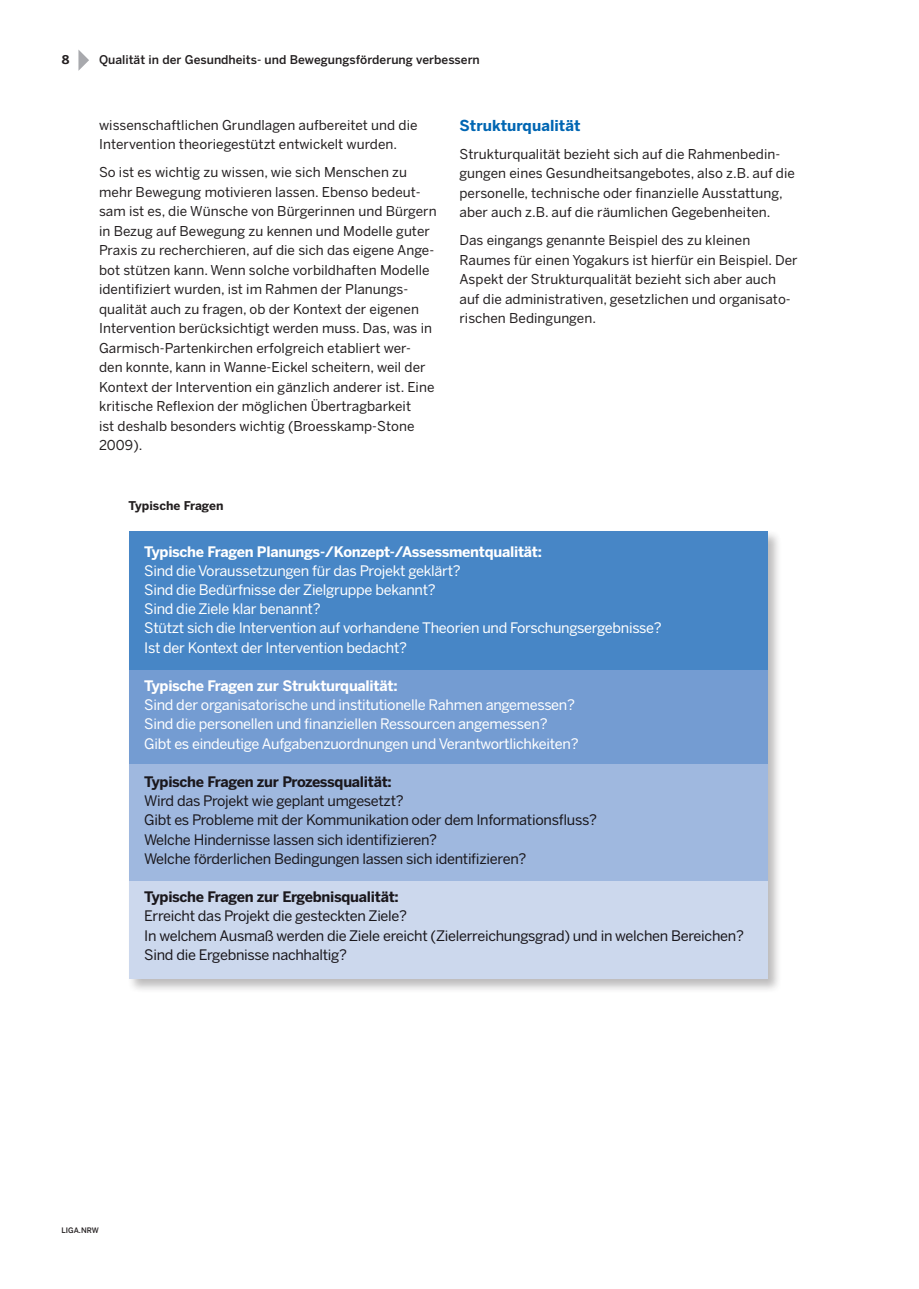
<style>
.page{position:relative;width:919px;height:1289px;background:#fff}
.page>*{position:absolute;margin:0;border:0;box-sizing:border-box;transform-origin:0 0}
.H4-10_pt_Abstand_14{font:700 15px "Benton Sans";letter-spacing:.005em;color:#0166b3}
.t1{font:14.4px/19.2px "Benton Sans";letter-spacing:-.02em;color:#fff}
.t2{font:14.4px/19.2px "Benton Sans";letter-spacing:-.02em;color:#1a171c}
.P-Fließtext_9_13_2{font:13.5px/19.5px "Benton Sans";letter-spacing:.005em;color:#231f20}
.H5-Kolumnentitel8_12{font:500 12px "Benton Sans";color:#231f20}
.P-Tabelle_Abbildung{font:700 12px "Benton Sans";letter-spacing:.005em;color:#231f20}
.Paginierung{font:700 12px "Benton Sans";color:#231f20}
.fußnote{font:500 7.5px "Benton Sans";letter-spacing:.005em;color:#231f20}
.s1{font-weight:700}
</style>
<div class="page">
<svg style="left:78px;top:50px;width:11px;height:21px"></svg>
<div style="left:127px;top:529px;width:655px;height:464px;background:#231f20;opacity:.3"></div>
<div style="left:129px;top:669px;width:638px;height:97px;background:#749cd2"></div>
<div style="left:129px;top:879px;width:638px;height:100px;background:#ccd8ed"></div>
<div style="left:129px;top:764px;width:638px;height:116px;background:#9fb8df"></div>
<div style="left:129px;top:531px;width:638px;height:139px;background:#4786c6"></div>
<p class="Paginierung" style="left:62px;top:53px;width:9px">8</p>
<p class="H5-Kolumnentitel8_12" style="left:99px;top:53px;width:382px">Qualität in der Gesundheits- und Bewegungsförderung verbessern</p>
<p class="P-Fließtext_9_13_2" style="left:99px;top:115px;width:320px">wissenschaftlichen Grundlagen aufbereitet und die<br>Intervention theoriegestützt entwickelt wurden.</p>
<p class="P-Fließtext_9_13_2" style="left:99px;top:162px;width:339px">So ist es wichtig zu wissen, wie sich Menschen zu mehr Bewegung motivieren lassen. Ebenso bedeut&shy;sam ist es, die Wünsche von Bürgerinnen und Bürgern in Bezug auf Bewegung zu kennen und Modelle guter Praxis zu recherchieren, auf die sich das eigene Ange&shy;bot stützen kann. Wenn solche vorbildhaften Modelle identifiziert wurden, ist im Rahmen der Planungs&shy;qualität auch zu fragen, ob der Kontext der eigenen Intervention berücksichtigt werden muss. Das, was in Garmisch-Partenkirchen erfolgreich etabliert wer&shy;den konnte, kann in Wanne-Eickel scheitern, weil der Kontext der Intervention ein gänzlich anderer ist. Eine kritische Reflexion der möglichen Übertragbarkeit<br>ist deshalb besonders wichtig (Broesskamp-Stone 2009).</p>
<p class="P-Tabelle_Abbildung" style="left:128px;top:498px;width:97px">Typische Fragen</p>
<p class="H4-10_pt_Abstand_14" style="left:459px;top:116px;width:122px">Strukturqualität</p>
<p class="P-Fließtext_9_13_2" style="left:459px;top:144px;width:337px">Strukturqualität bezieht sich auf die Rahmenbedin&shy;gungen eines Gesundheitsangebotes, also z.B. auf die personelle, technische oder finanzielle Ausstattung, aber auch z.B. auf die räumlichen Gegebenheiten.</p>
<p class="P-Fließtext_9_13_2" style="left:459px;top:231px;width:339px">Das eingangs genannte Beispiel des zu kleinen Raumes für einen Yogakurs ist hierfür ein Beispiel. Der Aspekt der Strukturqualität bezieht sich aber auch auf die administrativen, gesetzlichen und organisato&shy;rischen Bedingungen.</p>
<p class="t1" style="left:144px;top:541px;width:519px"><span class="s1">Typische Fragen Planungs-/Konzept-/Assessmentqualität:<br></span>Sind die Voraussetzungen für das Projekt geklärt?<br>Sind die Bedürfnisse der Zielgruppe bekannt?<br>Sind die Ziele klar benannt?<br>Stützt sich die Intervention auf vorhandene Theorien und Forschungsergebnisse?<br>Ist der Kontext der Intervention bedacht?</p>
<p class="t1" style="left:144px;top:676px;width:436px"><span class="s1">Typische Fragen zur Strukturqualität:<br></span>Sind der organisatorische und institutionelle Rahmen angemessen?<br>Sind die personellen und finanziellen Ressourcen angemessen?<br>Gibt es eindeutige Aufgabenzuordnungen und Verantwortlichkeiten?</p>
<p class="t2" style="left:144px;top:772px;width:454px"><span class="s1">Typische Fragen zur Prozessqualität:<br></span>Wird das Projekt wie geplant umgesetzt?<br>Gibt es Probleme mit der Kommunikation oder dem Informationsfluss?<br>Welche Hindernisse lassen sich identifizieren?<br>Welche förderlichen Bedingungen lassen sich identifizieren?</p>
<p class="t2" style="left:144px;top:887px;width:601px"><span class="s1">Typische Fragen zur Ergebnisqualität:<br></span>Erreicht das Projekt die gesteckten Ziele?<br>In welchem Ausmaß werden die Ziele ereicht (Zielerreichungsgrad) und in welchen Bereichen?<br>Sind die Ergebnisse nachhaltig?</p>
<p class="fußnote" style="left:61px;top:1225px;width:39px">LIGA.NRW</p>
</div>
